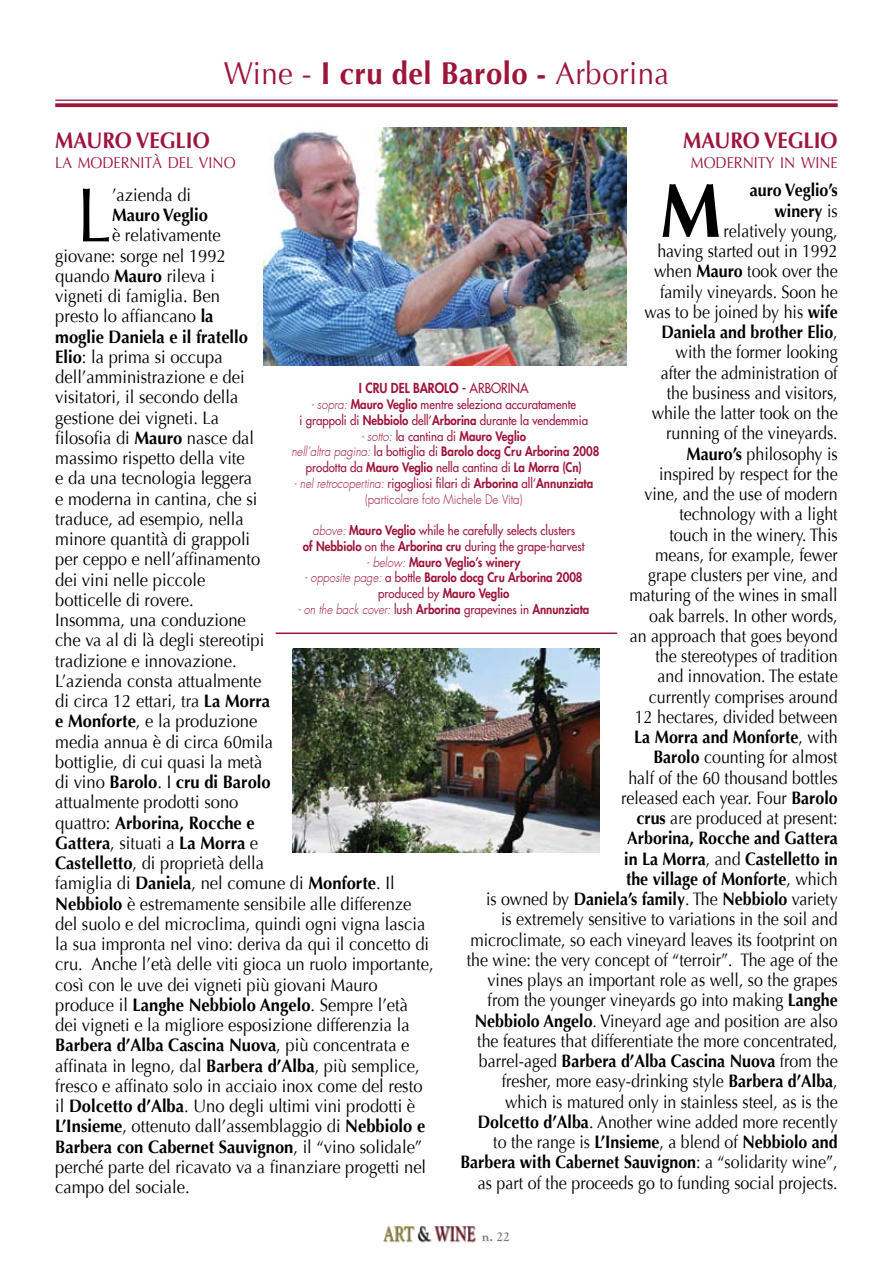
<style>
.page{position:relative;width:893px;height:1263px;background:#fff}
.page>*{position:absolute;margin:0;border:0;box-sizing:border-box;transform-origin:0 0}
.t1{font:77.1px "Optima";color:#000;scale:.92 1}
.t2{font:700 77.1px "Optima";color:#000;scale:.89 1}
.t3{font:700 31.5px "Optima";letter-spacing:.015em;color:#9e153c;scale:.93 1}
.t4{font:700 22.5px "Optima";color:#9e153c;scale:.91 1}
.t5{font:18px/20.2px "Optima";color:#000;text-align:right;scale:.89 1}
.t6{font:18px/20.2px "Optima";color:#000;scale:.92 1}
.t7{font:700 18px "Optima";color:#000;scale:.92 1}
.t8{font:15.75px "Optima";color:#9e153c;scale:.91 1}
.t9{font:800 13.5px "Futura";color:#9e153c;scale:.9 1}
.t10{font:700 13.5px "Goudy Old Style T";color:#737477}
.t11{font:800 12.75px/15.8px "Futura";color:#9e153c;text-align:center;scale:.9 1}
.t12{font:500 12.75px/15.8px "Futura";color:#9e153c;text-align:center;scale:.9 1}
.t13{font:300 12.75px/15.8px "Futura";color:#9e153c;text-align:center;scale:.9 1}
.s1{font-weight:400}
.s2{font-weight:700}
.s3{font-weight:500}
.s4{font-weight:300;font-style:italic}
.s5{font-weight:800}
.s6{font-style:italic}
</style>
<div class="page">
<img style="left:383px;top:1226px;width:93px;height:17px">
<hr style="left:55px;top:100px;width:783px;height:1px;background:#9e153c">
<svg style="left:55px;top:103px;width:783px;height:4px;background:#a6284c"></svg>
<hr style="left:276px;top:632px;width:341px;height:2px;background:#9e153c">
<img style="left:264px;top:128px;width:362px;height:238px">
<img style="left:293px;top:649px;width:307px;height:204px">
<h2 class="t3" style="left:224px;top:55px;width:480px"><span class="s1">Wine -</span> I cru del Barolo - <span class="s1">Arborina</span></h2>
<p class="t4" style="left:55px;top:128px;width:52px">MAURO</p>
<p class="t4" style="left:136px;top:128px;width:57px">VEGLIO</p>
<p class="t8" style="left:55px;top:154px;width:200px">LA MODERNITÀ DEL VINO</p>
<p class="t4" style="left:683px;top:128px;width:52px">MAURO</p>
<p class="t4" style="left:764px;top:128px;width:57px">VEGLIO</p>
<p class="t8" style="left:691px;top:154px;width:163px">MODERNITY IN WINE</p>
<p class="t5" style="left:460px;top:180px;width:425px"><span class="s2">auro Veglio’s<br>winery</span> is<br>relatively young,<br>having started out in 1992<br>when <span class="s2">Mauro</span> took over the<br>family vineyards. Soon he<br>was to be joined by his <span class="s2">wife<br>Daniela and brother Elio</span>,<br>with the former looking<br>after the administration of<br>the business and visitors,<br>while the latter took on the<br>running of the vineyards.<br><span class="s2">Mauro’s</span> philosophy is<br>inspired by respect for the<br>vine, and the use of modern<br>technology with a light<br>touch in the winery. This<br>means, for example, fewer<br>grape clusters per vine, and<br>maturing of the wines in small<br>oak barrels. In other words,<br>an approach that goes beyond<br>the stereotypes of tradition<br>and innovation. The estate<br>currently comprises around<br>12 hectares, divided between<br><span class="s2">La Morra and Monforte</span>, with<br><span class="s2">Barolo</span> counting for almost<br>half of the 60 thousand bottles<br>released each year. Four <span class="s2">Barolo<br>crus</span> are produced at present:<br><span class="s2">Arborina, Rocche and Gattera<br>in La Morra</span>, and <span class="s2">Castelletto in<br>the village of Monforte</span>, which<br>is owned by <span class="s2">Daniela’s family</span>. The <span class="s2">Nebbiolo</span> variety<br>is extremely sensitive to variations in the soil and microclimate, so each vineyard leaves its footprint on the wine: the very concept of “terroir”. The age of the vines plays an important role as well, so the grapes from the younger vineyards go into making <span class="s2">Langhe Nebbiolo Angelo</span>. Vineyard age and position are also the features that differentiate the more concentrated, barrel-aged <span class="s2">Barbera d’Alba Cascina Nuova</span> from the fresher, more easy-drinking style <span class="s2">Barbera d’Alba</span>, which is matured only in stainless steel, as is the <span class="s2">Dolcetto d’Alba</span>. Another wine added more recently to the range is <span class="s2">L’Insieme</span>, a blend of <span class="s2">Nebbiolo and Barbera with Cabernet Sauvignon</span>: a “solidarity wine”, as part of the proceeds go to funding social projects.</p>
<h1 class="t2" style="left:660px;top:166px;width:70px">M</h1>
<h1 class="t1" style="left:77px;top:170px;width:40px">L</h1>
<p class="t6" style="left:112px;top:185px;width:88px">’azienda di</p>
<p class="t7" style="left:112px;top:204px;width:106px">Mauro Veglio</p>
<p class="t6" style="left:55px;top:225px;width:413px;text-indent:57px">è relativamente<br>giovane: sorge nel 1992<br>quando <span class="s2">Mauro</span> rileva i<br>vigneti di famiglia. Ben<br>presto lo affiancano <span class="s2">la<br>moglie Daniela e il fratello<br>Elio</span>: la prima si occupa<br>dell’amministrazione e dei<br>visitatori, il secondo della<br>gestione dei vigneti. La<br>filosofia di <span class="s2">Mauro</span> nasce dal<br>massimo rispetto della vite<br>e da una tecnologia leggera<br>e moderna in cantina, che si<br>traduce, ad esempio, nella<br>minore quantità di grappoli<br>per ceppo e nell’affinamento<br>dei vini nelle piccole<br>botticelle di rovere.<br>Insomma, una conduzione<br>che va al di là degli stereotipi<br>tradizione e innovazione.<br>L’azienda consta attualmente<br>di circa 12 ettari, tra <span class="s2">La Morra<br>e Monforte</span>, e la produzione<br>media annua è di circa 60mila<br>bottiglie, di cui quasi la metà<br>di vino <span class="s2">Barolo</span>. I <span class="s2">cru di Barolo<br></span>attualmente prodotti sono<br>quattro: <span class="s2">Arborina, Rocche e<br>Gattera</span>, situati a <span class="s2">La Morra</span> e<br><span class="s2">Castelletto</span>, di proprietà della<br>famiglia di <span class="s2">Daniela</span>, nel comune di <span class="s2">Monforte</span>. Il <span class="s2">Nebbiolo</span> è estremamente sensibile alle differenze del suolo e del microclima, quindi ogni vigna lascia la sua impronta nel vino: deriva da qui il concetto di cru. Anche l’età delle viti gioca un ruolo importante, così con le uve dei vigneti più giovani Mauro produce il <span class="s2">Langhe Nebbiolo Angelo</span>. Sempre l’età dei vigneti e la migliore esposizione differenzia la <span class="s2">Barbera d’Alba Cascina Nuova</span>, più concentrata e affinata in legno, dal <span class="s2">Barbera d’Alba</span>, più semplice, fresco e affinato solo in acciaio inox come del resto il <span class="s2">Dolcetto d’Alba</span>. Uno degli ultimi vini prodotti è <span class="s2">L’Insieme</span>, ottenuto dall’assemblaggio di <span class="s2">Nebbiolo e Barbera con Cabernet Sauvignon</span>, il “vino solidale” perché parte del ricavato va a finanziare progetti nel campo del sociale.</p>
<p class="t9" style="left:359px;top:380px;width:190px">I CRU DEL BAROLO - <span class="s3">ARBORINA</span></p>
<p class="t12" style="left:299px;top:397px;width:322px"><span class="s4">- sopra:</span> <span class="s5">Mauro Veglio</span> mentre seleziona accuratamente<br>i grappoli di <span class="s5">Nebbiolo</span> dell’<span class="s5">Arborina</span> durante la vendemmia</p>
<p class="t11" style="left:291px;top:428px;width:344px"><span class="s4">- sotto:</span> <span class="s3">la cantina di</span> Mauro Veglio<br><span class="s4">nell’altra pagina:</span> <span class="s3">la bottiglia di</span> Barolo docg Cru Arborina 2008 <span class="s3">prodotta da</span> Mauro Veglio <span class="s3">nella cantina di</span> La Morra (Cn)</p>
<p class="t13" style="left:294px;top:476px;width:334px"><span class="s6">- nel retrocopertina:</span> <span class="s3">rigogliosi filari di</span> <span class="s5">Arborina</span> <span class="s3">all’</span><span class="s5">Annunziata </span>(particolare foto Michele De Vita)</p>
<p class="t12" style="left:303px;top:523px;width:314px"><span class="s4">above:</span> <span class="s5">Mauro Veglio</span> while he carefully selects clusters<br><span class="s5">of Nebbiolo</span> on the <span class="s5">Arborina cru</span> during the grape-harvest</p>
<p class="t11" style="left:367px;top:554px;width:172px"><span class="s4">- below:</span> Mauro Veglio’s winery</p>
<p class="t11" style="left:305px;top:570px;width:310px"><span class="s4">- opposite page:</span> <span class="s3">a bottle</span> Barolo docg Cru Arborina 2008 <span class="s3">produced by</span> Mauro Veglio</p>
<p class="t11" style="left:298px;top:601px;width:325px"><span class="s4">- on the back cover:</span> <span class="s3">lush</span> Arborina <span class="s3">grapevines in</span> Annunziata</p>
<p class="t10" style="left:482px;top:1229px;width:30px">n. 22</p>
</div>
